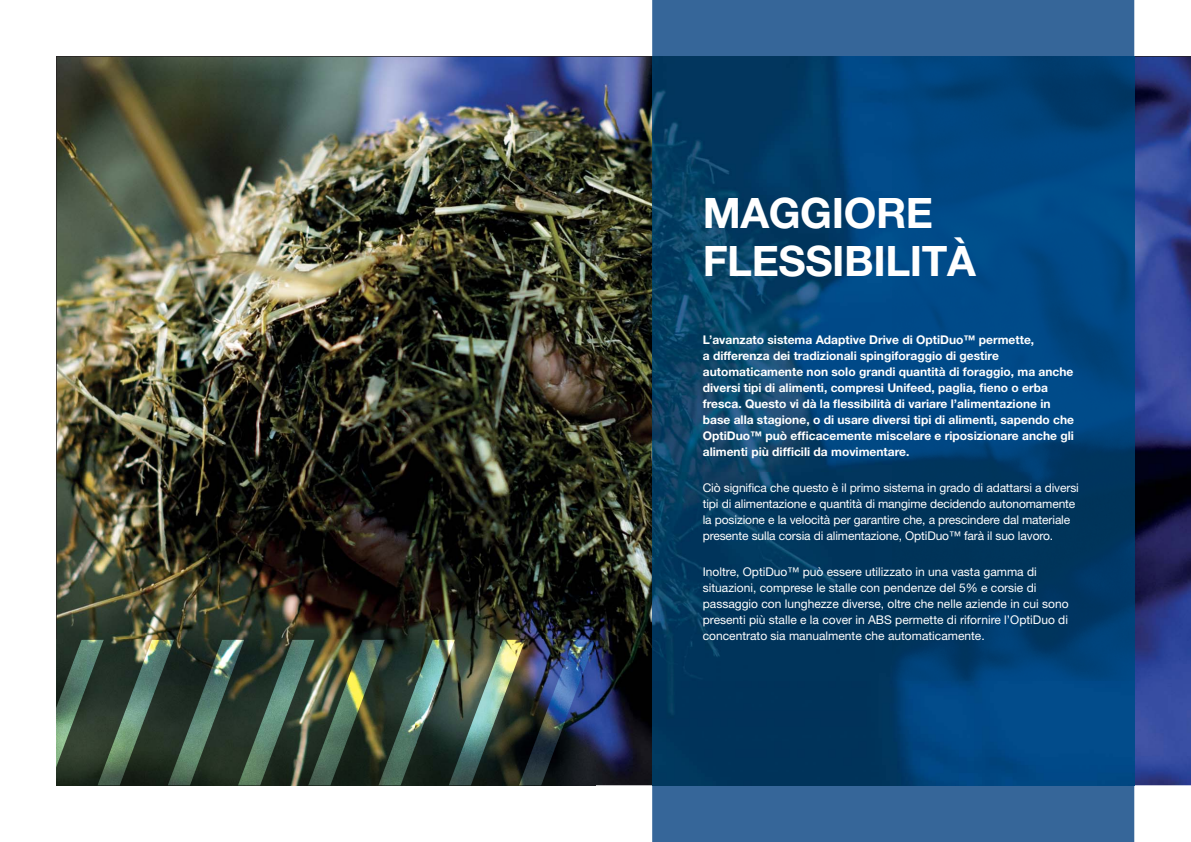
<style>
.page{position:relative;width:1191px;height:842px;background:#fff}
.page>*{position:absolute;margin:0;border:0;box-sizing:border-box;transform-origin:0 0}
.t1{font:700 42px/48px "Helvetica Neue";letter-spacing:-.01em;color:#fff}
.t2{font:12px/16px "Helvetica Neue";color:#fff}
.t3{font:700 12px/16px "Helvetica Neue";color:#fff}
</style>
<div class="page">
<img style="left:57px;top:57px;width:1134px;height:728px">
<div style="left:652px;top:0;width:482px;height:842px;background:#366699"></div>
<img style="left:652px;top:57px;width:482px;height:728px">
<img style="left:57px;top:640px;width:538px;height:145px">
<h1 class="t1" style="left:703px;top:193px;width:274px">MAGGIORE<br>FLESSIBILITÀ</h1>
<p class="t3" style="left:703px;top:333px;width:373px">L’avanzato sistema Adaptive Drive di OptiDuo™ permette,<br>a differenza dei tradizionali spingiforaggio di gestire automaticamente non solo grandi quantità di foraggio, ma anche diversi tipi di alimenti, compresi Unifeed, paglia, fieno o erba fresca. Questo vi dà la flessibilità di variare l’alimentazione in base alla stagione, o di usare diversi tipi di alimenti, sapendo che OptiDuo™ può efficacemente miscelare e riposizionare anche gli alimenti più difficili da movimentare.</p>
<p class="t2" style="left:703px;top:481px;width:377px">Ciò significa che questo è il primo sistema in grado di adattarsi a diversi tipi di alimentazione e quantità di mangime decidendo autonomamente la posizione e la velocità per garantire che, a prescindere dal materiale presente sulla corsia di alimentazione, OptiDuo™ farà il suo lavoro.</p>
<p class="t2" style="left:703px;top:565px;width:367px">Inoltre, OptiDuo™ può essere utilizzato in una vasta gamma di situazioni, comprese le stalle con pendenze del 5% e corsie di passaggio con lunghezze diverse, oltre che nelle aziende in cui sono presenti più stalle e la cover in ABS permette di rifornire l’OptiDuo di concentrato sia manualmente che automaticamente.</p>
</div>
